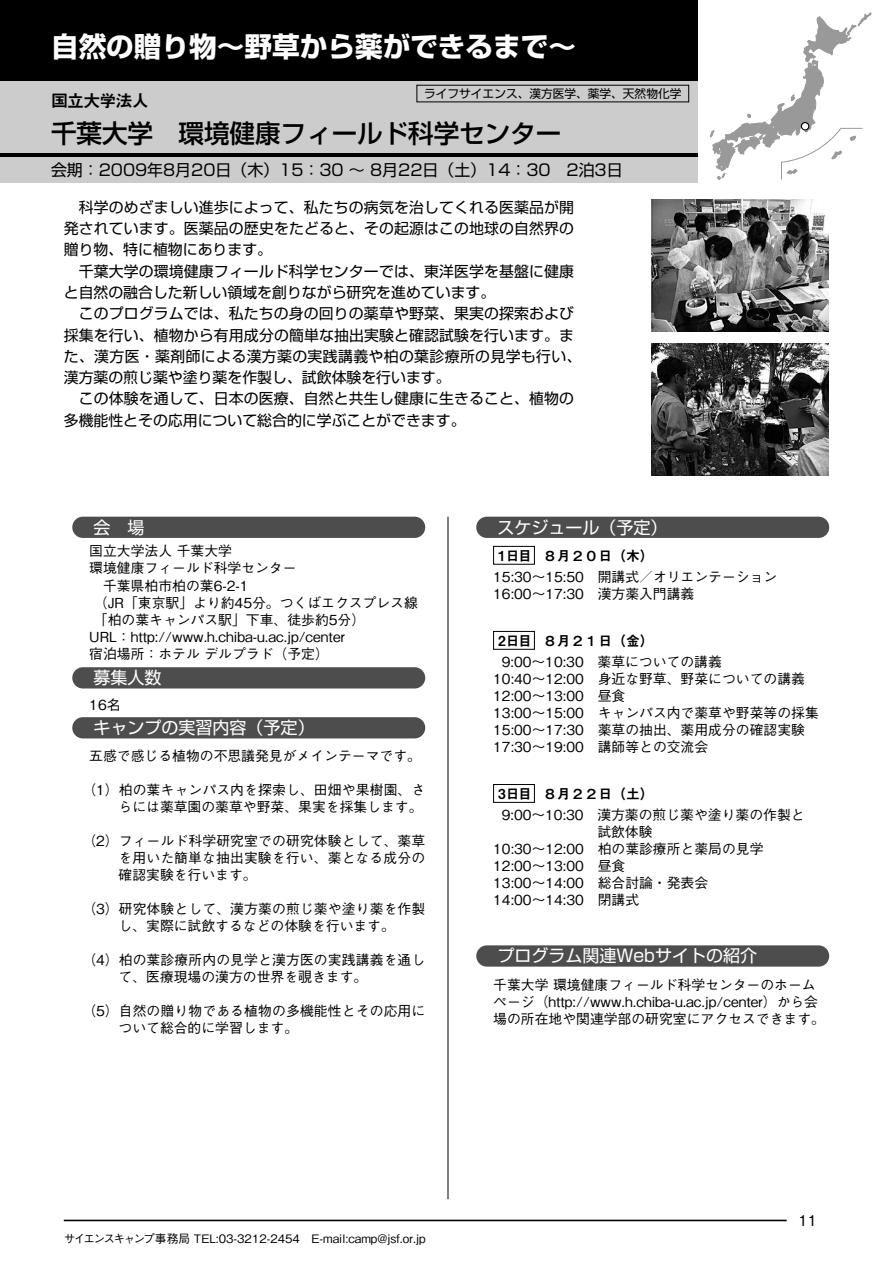
<style>
.page{position:relative;width:893px;height:1263px;background:#fff}
.page>*{position:absolute;margin:0;border:0;box-sizing:border-box;transform-origin:0 0}
.t1{font:700 27.6px "Shin Go Pro";color:#fff}
.t2{font:500 25.5px "Shin Go Pro";color:#000}
.t3{font:16.95px "Shin Go Pro";color:#fff}
.t4{font:16.95px "Midashi Go Pro MB31";letter-spacing:-.05em;color:#000}
.t5{font:15.9px "Shin Go Pro";color:#000}
.t6{font:14.85px/21.3px "Shin Go Pro";letter-spacing:.01em;color:#000}
.t7{font:500 14.85px "Gothic BBB Pr 5";color:#000}
.t8{font:500 13.8px/17px "Gothic BBB Pr 5";color:#000}
.t9{font:13.8px "Midashi Go Pro MB31";color:#000}
.t10{font:500 11.7px "Gothic BBB Pr 5";color:#000}
.t11{font:11.7px "Shin Go Pro";color:#000}
</style>
<div class="page">
<div style="left:0;top:0;width:697px;height:183px;background:#ccc"></div>
<hr style="left:0;top:153px;width:697px;height:3px;background:#000">
<div style="left:0;top:0;width:697px;height:81px;background:#000"></div>
<hr style="left:64px;top:1220px;width:723px;height:1px;background:#000">
<hr style="left:448px;top:517px;width:1px;height:682px;background:#000">
<div style="left:493px;top:784px;width:42px;height:18px;border:1px solid #000"></div>
<div style="left:493px;top:631px;width:42px;height:18px;border:1px solid #000"></div>
<div style="left:493px;top:546px;width:42px;height:18px;border:1px solid #000"></div>
<div style="left:476px;top:517px;width:353px;height:21px;background:#4d4d4d;border-radius:11px"></div>
<div style="left:476px;top:945px;width:353px;height:22px;background:#4d4d4d;border-radius:11px"></div>
<div style="left:72px;top:667px;width:353px;height:21px;background:#4d4d4d;border-radius:11px"></div>
<div style="left:72px;top:717px;width:353px;height:21px;background:#4d4d4d;border-radius:11px"></div>
<div style="left:72px;top:517px;width:353px;height:21px;background:#4d4d4d;border-radius:11px"></div>
<img style="left:651px;top:200px;width:177px;height:132px">
<img style="left:652px;top:343px;width:176px;height:132px">
<div style="left:417px;top:85px;width:272px;height:17px;border:1px solid #000"></div>
<svg style="left:710px;top:12px;width:161px;height:168px"></svg>
<h1 class="t1" style="left:51px;top:25px;width:527px">自然の贈り物～野草から薬ができるまで～</h1>
<p class="t11" style="left:424px;top:84px;width:259px">ライフサイエンス、漢方医学、薬学、天然物化学</p>
<p class="t4" style="left:51px;top:88px;width:99px">国立大学法人</p>
<h2 class="t2" style="left:51px;top:112px;width:512px">千葉大学　環境健康フィールド科学センター</h2>
<p class="t5" style="left:51px;top:157px;width:573px">会期：2009年8月20日（木）15：30 ～ 8月22日（土）14：30 2泊3日</p>
<p class="t6" style="left:64px;top:195px;width:512px;text-align:justify;text-indent:15px">科学のめざましい進歩によって、私たちの病気を治してくれる医薬品が開発されています。医薬品の歴史をたどると、その起源はこの地球の自然界の贈り物、特に植物にあります。</p>
<p class="t6" style="left:64px;top:259px;width:512px;text-indent:15px">千葉大学の環境健康フィールド科学センターでは、東洋医学を基盤に健康と自然の融合した新しい領域を創りながら研究を進めています。</p>
<p class="t6" style="left:64px;top:301px;width:519px;text-indent:15px">このプログラムでは、私たちの身の回りの薬草や野菜、果実の探索および採集を行い、植物から有用成分の簡単な抽出実験と確認試験を行います。また、漢方医・薬剤師による漢方薬の実践講義や柏の葉診療所の見学も行い、漢方薬の煎じ薬や塗り薬を作製し、試飲体験を行います。</p>
<p class="t6" style="left:64px;top:386px;width:512px;text-indent:15px">この体験を通して、日本の医療、自然と共生し健康に生きること、植物の多機能性とその応用について総合的に学ぶことができます。</p>
<p class="t3" style="left:94px;top:513px;width:53px">会 場</p>
<p class="t8" style="left:89px;top:542px;width:144px">国立大学法人千葉大学</p>
<p class="t8" style="left:89px;top:559px;width:209px">環境健康フィールド科学センター</p>
<p class="t8" style="left:103px;top:576px;width:147px">千葉県柏市柏の葉6-2-1</p>
<p class="t8" style="left:94px;top:593px;width:325px">（JR「東京駅」より約45分。つくばエクスプレス線</p>
<p class="t8" style="left:94px;top:610px;width:273px">「柏の葉キャンパス駅」下車、徒歩約5分）</p>
<p class="t8" style="left:89px;top:627px;width:257px">URL：http://www.h.chiba-u.ac.jp/center</p>
<p class="t8" style="left:89px;top:644px;width:241px">宿泊場所：ホテルデルプラド（予定）</p>
<p class="t8" style="left:89px;top:695px;width:33px">16名</p>
<p class="t8" style="left:89px;top:746px;width:333px">五感で感じる植物の不思議発見がメインテーマです。</p>
<p class="t8" style="left:82px;top:780px;width:344px;text-align:right">（1）柏の葉キャンパス内を探索し、田畑や果樹園、さらには薬草園の薬草や野菜、果実を採集します。</p>
<p class="t8" style="left:119px;top:831px;width:308px;text-align:justify;text-indent:-36px">（2）フィールド科学研究室での研究体験として、薬草を用いた簡単な抽出実験を行い、薬となる成分の確認実験を行います。</p>
<p class="t8" style="left:82px;top:899px;width:344px;text-align:center">（3）研究体験として、漢方薬の煎じ薬や塗り薬を作製し、実際に試飲するなどの体験を行います。</p>
<p class="t8" style="left:119px;top:950px;width:308px;text-indent:-36px">（4）柏の葉診療所内の見学と漢方医の実践講義を通して、医療現場の漢方の世界を覗きます。</p>
<p class="t8" style="left:119px;top:1001px;width:308px;text-indent:-36px">（5）自然の贈り物である植物の多機能性とその応用について総合的に学習します。</p>
<p class="t3" style="left:94px;top:664px;width:70px">募集人数</p>
<p class="t3" style="left:94px;top:714px;width:223px">キャンプの実習内容（予定）</p>
<p class="t3" style="left:497px;top:513px;width:172px">スケジュール（予定）</p>
<p class="t9" style="left:543px;top:544px;width:112px">８月２０日（木）</p>
<p class="t8" style="left:493px;top:567px;width:286px">15:30～15:50 開講式／オリエンテーション<br>16:00～17:30 漢方薬入門講義</p>
<p class="t9" style="left:543px;top:629px;width:112px">８月２１日（金）</p>
<p class="t8" style="left:493px;top:652px;width:327px;text-indent:9px">9:00～10:30 薬草についての講義<br>10:40～12:00 身近な野草、野菜についての講義<br>12:00～13:00 昼食<br>13:00～15:00 キャンパス内で薬草や野菜等の採集<br>15:00～17:30 薬草の抽出、薬用成分の確認実験<br>17:30～19:00 講師等との交流会</p>
<p class="t9" style="left:543px;top:783px;width:112px">８月２２日（土）</p>
<p class="t8" style="left:502px;top:805px;width:304px">9:00～10:30 漢方薬の煎じ薬や塗り薬の作製と</p>
<p class="t8" style="left:597px;top:822px;width:57px">試飲体験</p>
<p class="t8" style="left:493px;top:839px;width:272px">10:30～12:00 柏の葉診療所と薬局の見学</p>
<p class="t8" style="left:493px;top:856px;width:134px">12:00～13:00 昼食</p>
<p class="t8" style="left:493px;top:873px;width:216px">13:00～14:00 総合討論・発表会</p>
<p class="t8" style="left:493px;top:890px;width:147px">14:00～14:30 閉講式</p>
<p class="t9" style="left:498px;top:544px;width:35px">1日目</p>
<p class="t9" style="left:498px;top:629px;width:35px">2日目</p>
<p class="t9" style="left:498px;top:782px;width:35px">3日目</p>
<p class="t3" style="left:497px;top:942px;width:261px">プログラム関連Webサイトの紹介</p>
<p class="t8" style="left:493px;top:975px;width:333px">千葉大学環境健康フィールド科学センターのホームページ（http://www.h.chiba-u.ac.jp/center）から会場の所在地や関連学部の研究室にアクセスできます。</p>
<p class="t10" style="left:64px;top:1229px;width:363px">サイエンスキャンプ事務局 TEL:03-3212-2454 E-mail:camp@jsf.or.jp</p>
<p class="t7" style="left:799px;top:1208px;width:20px">11</p>
</div>
